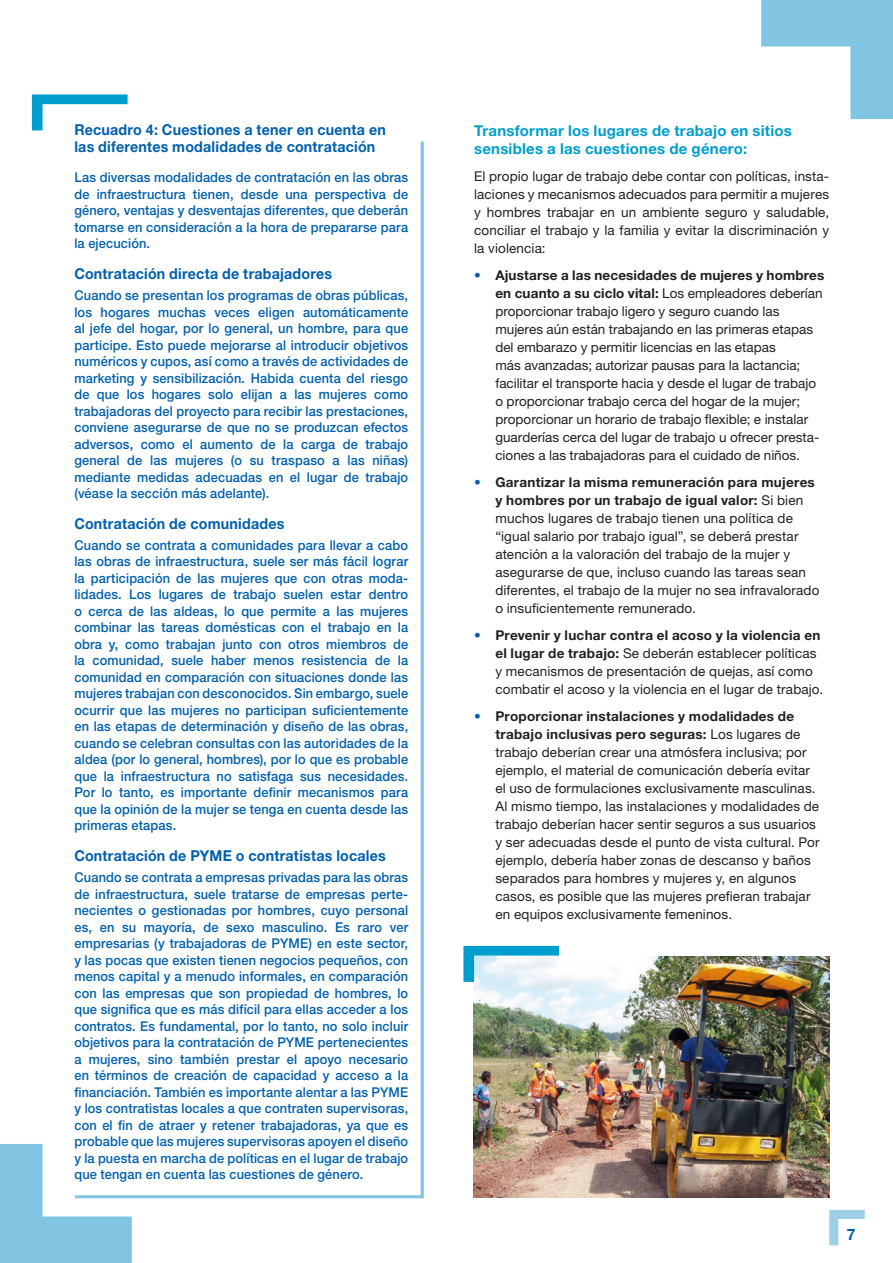
<style>
.page{position:relative;width:893px;height:1263px;background:#fff}
.page>*{position:absolute;margin:0;border:0;box-sizing:border-box;transform-origin:0 0}
.t1{font:700 15.75px "Helvetica Neue LT Std";color:#0160ae}
.box{font:700 15px/17.2px "Helvetica Neue LT Std";letter-spacing:.015em;color:#0160ae;scale:.95 1}
.sous_titres{font:700 15px/18px "Helvetica Neue LT Std";letter-spacing:.015em;color:#009ece}
.box-2{font:500 13.5px/16.5px "Helvetica Neue LT Std";letter-spacing:.01em;color:#0160ae;text-align:justify;scale:.95 1}
.body_enumeration{font:13.5px/18px "Helvetica Neue LT Std";letter-spacing:.01em;color:#231f20}
.body{font:13.5px/18px "Helvetica Neue LT Std";letter-spacing:.01em;color:#231f20;text-align:justify}
.s1{color:#0160ae}
.s2{font-weight:700}
</style>
<div class="page">
<svg style="left:829px;top:1210px;width:36px;height:35px"></svg>
<svg style="left:0;top:1144px;width:132px;height:119px"></svg>
<svg style="left:761px;top:0;width:132px;height:119px"></svg>
<svg style="left:32px;top:94px;width:96px;height:36px"></svg>
<svg style="left:75px;top:142px;width:349px;height:1056px"></svg>
<img style="left:474px;top:956px;width:355px;height:242px">
<svg style="left:463px;top:946px;width:96px;height:36px"></svg>
<p class="box" style="left:74px;top:121px;width:329px">Recuadro 4: Cuestiones a tener en cuenta en las diferentes modalidades de contratación</p>
<p class="box-2" style="left:74px;top:169px;width:353px">Las diversas modalidades de contratación en las obras de infraestructura tienen, desde una perspectiva de género, ventajas y desventajas diferentes, que deberán tomarse en consideración a la hora de prepararse para la ejecución.</p>
<p class="box" style="left:74px;top:265px;width:273px">Contratación directa de trabajadores</p>
<p class="box-2" style="left:74px;top:287px;width:353px">Cuando se presentan los programas de obras públicas, los hogares muchas veces eligen automáticamente al jefe del hogar, por lo general, un hombre, para que participe. Esto puede mejorarse al introducir objetivos numéricos y cupos, así como a través de actividades de marketing y sensibilización. Habida cuenta del riesgo de que los hogares solo elijan a las mujeres como trabajadoras del proyecto para recibir las prestaciones, conviene asegurarse de que no se produzcan efectos adversos, como el aumento de la carga de trabajo general de las mujeres (o su traspaso a las niñas) mediante medidas adecuadas en el lugar de trabajo (véase la sección más adelante).</p>
<p class="box" style="left:74px;top:515px;width:222px">Contratación de comunidades</p>
<p class="box-2" style="left:74px;top:537px;width:353px">Cuando se contrata a comunidades para llevar a cabo las obras de infraestructura, suele ser más fácil lograr la participación de las mujeres que con otras moda&shy;lidades. Los lugares de trabajo suelen estar dentro o cerca de las aldeas, lo que permite a las mujeres combinar las tareas domésticas con el trabajo en la obra y, como trabajan junto con otros miembros de la comunidad, suele haber menos resistencia de la comunidad en comparación con situaciones donde las mujeres trabajan con desconocidos. Sin embargo, suele ocurrir que las mujeres no participan suficientemente en las etapas de determinación y diseño de las obras, cuando se celebran consultas con las autoridades de la aldea (por lo general, hombres), por lo que es probable que la infraestructura no satisfaga sus necesidades.<br>Por lo tanto, es importante definir mecanismos para que la opinión de la mujer se tenga en cuenta desde las primeras etapas.</p>
<p class="box" style="left:74px;top:847px;width:329px">Contratación de PYME o contratistas locales</p>
<p class="box-2" style="left:74px;top:869px;width:353px">Cuando se contrata a empresas privadas para las obras de infraestructura, suele tratarse de empresas perte&shy;necientes o gestionadas por hombres, cuyo personal es, en su mayoría, de sexo masculino. Es raro ver empresarias (y trabajadoras de PYME) en este sector, y las pocas que existen tienen negocios pequeños, con menos capital y a menudo informales, en comparación con las empresas que son propiedad de hombres, lo que significa que es más difícil para ellas acceder a los contratos. Es fundamental, por lo tanto, no solo incluir objetivos para la contratación de PYME pertenecientes a mujeres, sino también prestar el apoyo necesario en términos de creación de capacidad y acceso a la financiación. También es importante alentar a las PYME y los contratistas locales a que contraten supervisoras, con el fin de atraer y retener trabajadoras, ya que es probable que las mujeres supervisoras apoyen el diseño y la puesta en marcha de políticas en el lugar de trabajo que tengan en cuenta las cuestiones de género.</p>
<p class="sous_titres" style="left:474px;top:121px;width:319px">Transformar los lugares de trabajo en sitios sensibles a las cuestiones de género:</p>
<p class="body" style="left:474px;top:167px;width:357px">El propio lugar de trabajo debe contar con políticas, insta&shy;laciones y mecanismos adecuados para permitir a mujeres y hombres trabajar en un ambiente seguro y saludable, conciliar el trabajo y la familia y evitar la discriminación y la violencia:</p>
<p class="body_enumeration" style="left:495px;top:266px;width:330px;text-indent:-21px"><span class="s1">•</span> <span class="s2">Ajustarse a las necesidades de mujeres y hombres en cuanto a su ciclo vital:</span> Los empleadores deberían proporcionar trabajo ligero y seguro cuando las mujeres aún están trabajando en las primeras etapas del embarazo y permitir licencias en las etapas<br>más avanzadas; autorizar pausas para la lactancia; facilitar el transporte hacia y desde el lugar de trabajo o proporcionar trabajo cerca del hogar de la mujer; proporcionar un horario de trabajo flexible; e instalar guarderías cerca del lugar de trabajo u ofrecer presta&shy;ciones a las trabajadoras para el cuidado de niños.</p>
<p class="body_enumeration" style="left:495px;top:473px;width:325px;text-indent:-21px"><span class="s1">•</span> <span class="s2">Garantizar la misma remuneración para mujeres y hombres por un trabajo de igual valor:</span> Si bien muchos lugares de trabajo tienen una política de “igual salario por trabajo igual”, se deberá prestar atención a la valoración del trabajo de la mujer y asegurarse de que, incluso cuando las tareas sean diferentes, el trabajo de la mujer no sea infravalorado o insuficientemente remunerado.</p>
<p class="body_enumeration" style="left:495px;top:626px;width:329px;text-indent:-21px"><span class="s1">•</span> <span class="s2">Prevenir y luchar contra el acoso y la violencia en el lugar de trabajo:</span> Se deberán establecer políticas y mecanismos de presentación de quejas, así como combatir el acoso y la violencia en el lugar de trabajo.</p>
<p class="body_enumeration" style="left:495px;top:707px;width:326px;text-indent:-21px"><span class="s1">•</span> <span class="s2">Proporcionar instalaciones y modalidades de trabajo inclusivas pero seguras:</span> Los lugares de trabajo deberían crear una atmósfera inclusiva; por ejemplo, el material de comunicación debería evitar el uso de formulaciones exclusivamente masculinas.<br>Al mismo tiempo, las instalaciones y modalidades de trabajo deberían hacer sentir seguros a sus usuarios y ser adecuadas desde el punto de vista cultural. Por ejemplo, debería haber zonas de descanso y baños separados para hombres y mujeres y, en algunos casos, es posible que las mujeres prefieran trabajar en equipos exclusivamente femeninos.</p>
<p class="t1" style="left:847px;top:1225px;width:10px">7</p>
</div>
